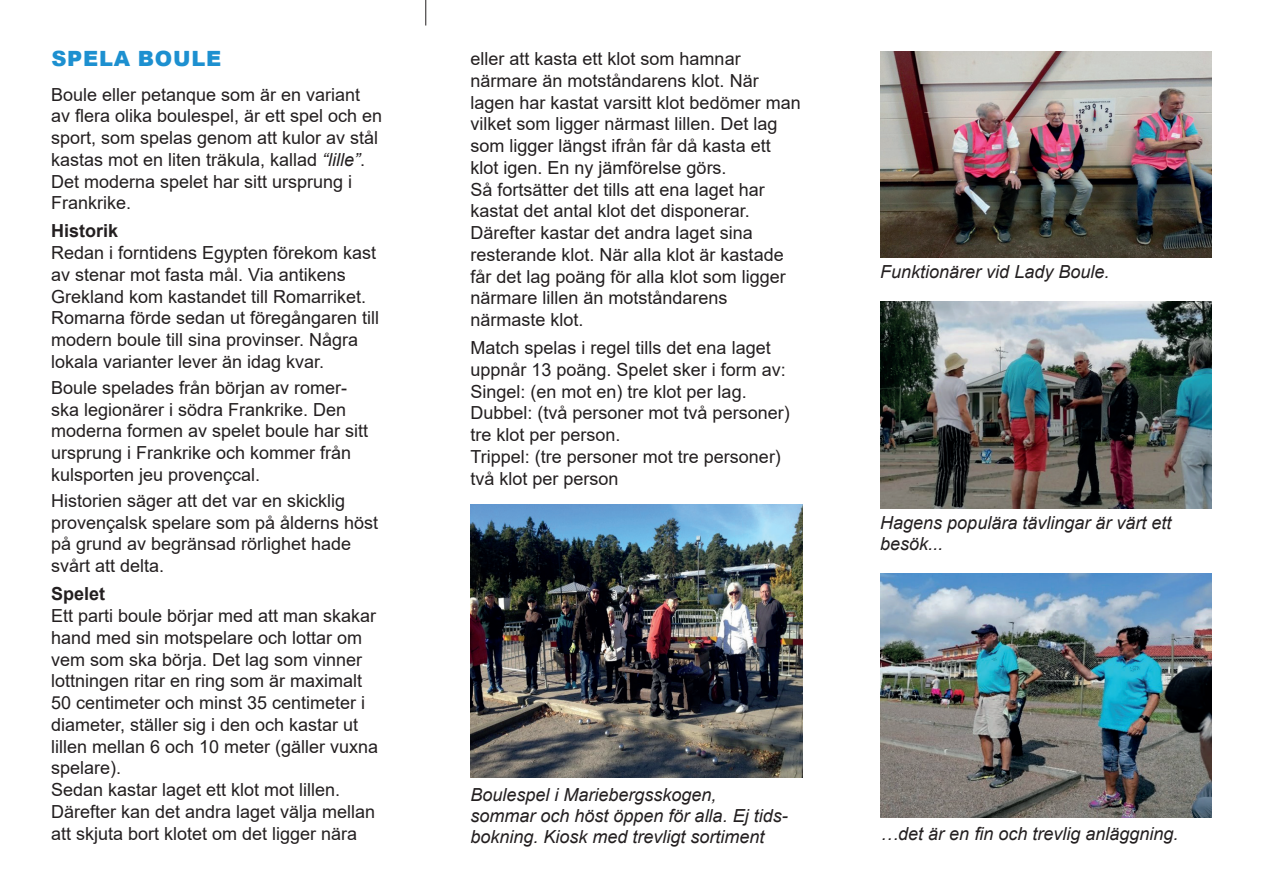
<style>
.page{position:relative;width:1263px;height:893px;background:#fff}
.page>*{position:absolute;margin:0;border:0;box-sizing:border-box;transform-origin:0 0}
.t1{font:900 21px "Arial";letter-spacing:.035em;color:#1d90d0}
.t2{font:18px/21.8px "Arial";color:#231f20}
.t3{font:italic 18px/21px "Arial";color:#231f20}
.t4{font:700 18px "Arial";color:#231f20}
.s1{font-style:italic}
</style>
<div class="page">
<svg style="left:425px;top:0;width:1px;height:26px"></svg>
<img style="left:470px;top:504px;width:332px;height:273px">
<img style="left:880px;top:51px;width:332px;height:206px">
<img style="left:880px;top:302px;width:332px;height:206px">
<img style="left:880px;top:573px;width:332px;height:245px">
<p class="t1" style="left:51px;top:43px;width:171px">SPELA BOULE</p>
<p class="t2" style="left:51px;top:83px;width:333px">Boule eller petanque som är en variant av flera olika boulespel, är ett spel och en sport, som spelas genom att kulor av stål kastas mot en liten träkula, kallad <span class="s1">“lille”</span>.<br>Det moderna spelet har sitt ursprung i Frankrike.</p>
<p class="t4" style="left:51px;top:218px;width:69px">Historik</p>
<p class="t2" style="left:51px;top:242px;width:330px">Redan i forntidens Egypten förekom kast av stenar mot fasta mål. Via antikens Grekland kom kastandet till Romarriket.<br>Romarna förde sedan ut föregångaren till modern boule till sina provinser. Några lokala varianter lever än idag kvar.</p>
<p class="t2" style="left:51px;top:377px;width:319px">Boule spelades från början av romer&shy;ska legionärer i södra Frankrike. Den moderna formen av spelet boule har sitt ursprung i Frankrike och kommer från kulsporten jeu provençcal.</p>
<p class="t2" style="left:51px;top:490px;width:329px">Historien säger att det var en skicklig provençalsk spelare som på ålderns höst på grund av begränsad rörlighet hade svårt att delta.</p>
<p class="t4" style="left:51px;top:581px;width:56px">Spelet</p>
<p class="t2" style="left:51px;top:605px;width:329px">Ett parti boule börjar med att man skakar hand med sin motspelare och lottar om vem som ska börja. Det lag som vinner lottningen ritar en ring som är maximalt 50 centimeter och minst 35 centimeter i diameter, ställer sig i den och kastar ut lillen mellan 6 och 10 meter (gäller vuxna spelare).<br>Sedan kastar laget ett klot mot lillen.<br>Därefter kan det andra laget välja mellan att skjuta bort klotet om det ligger nära</p>
<p class="t2" style="left:470px;top:48px;width:332px">eller att kasta ett klot som hamnar närmare än motståndarens klot. När lagen har kastat varsitt klot bedömer man vilket som ligger närmast lillen. Det lag som ligger längst ifrån får då kasta ett klot igen. En ny jämförelse görs.<br>Så fortsätter det tills att ena laget har kastat det antal klot det disponerar.<br>Därefter kastar det andra laget sina resterande klot. När alla klot är kastade får det lag poäng för alla klot som ligger närmare lillen än motståndarens närmaste klot.</p>
<p class="t2" style="left:470px;top:337px;width:321px">Match spelas i regel tills det ena laget uppnår 13 poäng. Spelet sker i form av:<br>Singel: (en mot en) tre klot per lag.<br>Dubbel: (två personer mot två personer) tre klot per person.<br>Trippel: (tre personer mot tre personer) två klot per person</p>
<p class="t3" style="left:880px;top:262px;width:231px">Funktionärer vid Lady Boule.</p>
<p class="t3" style="left:880px;top:512px;width:293px">Hagens populära tävlingar är värt ett besök...</p>
<p class="t3" style="left:470px;top:784px;width:319px">Boulespel i Mariebergsskogen,<br>sommar och höst öppen för alla. Ej tids&shy;bokning. Kiosk med trevligt sortiment</p>
<p class="t3" style="left:880px;top:823px;width:300px">…det är en fin och trevlig anläggning.</p>
</div>
